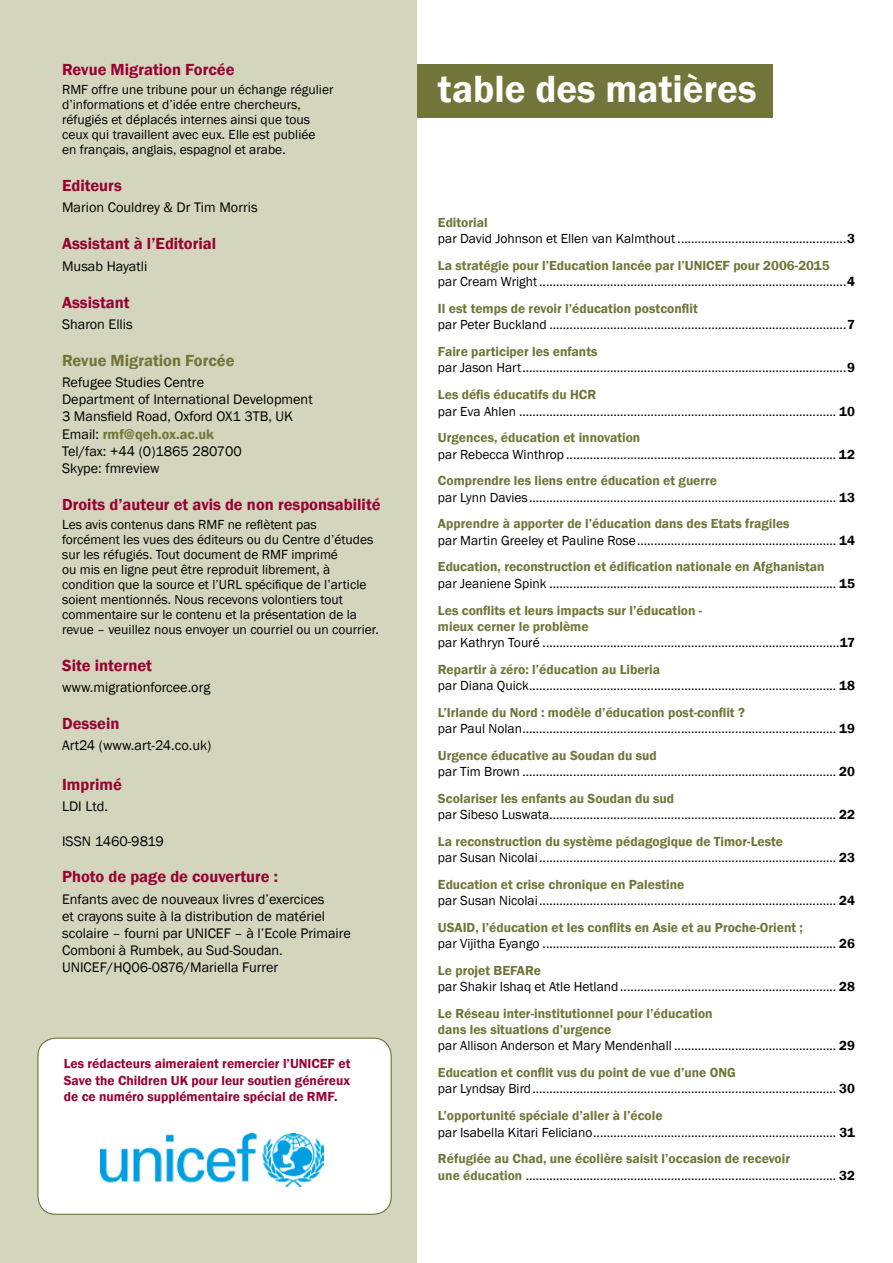
<style>
.page{position:relative;width:893px;height:1263px;background:#fff}
.page>*{position:absolute;margin:0;border:0;box-sizing:border-box;transform-origin:0 0}
.t1{font:600 39px "Franklin Gothic";color:#fff}
.t2{font:600 16.5px "Franklin Gothic";color:#970232}
.t3{font:600 16.5px "Franklin Gothic";color:#717539}
.t4{font:14.25px/17.1px "Franklin Gothic";color:#000}
.t5{font:13.5px/16.2px "Franklin Gothic";color:#000}
.t6{font:600 13.5px/16.2px "Franklin Gothic";color:#970232;text-align:justify}
.s1{font-weight:600;color:#717539}
.s2{font-weight:600}
</style>
<div class="page">
<div style="left:400px;top:64px;width:372px;height:54px;background:#717539"></div>
<div style="left:0;top:0;width:417px;height:1263px;background:#d3d5bc"></div>
<div style="left:38px;top:1038px;width:353px;height:176px;background:#fff;border-radius:18px"></div>
<div style="left:37px;top:1037px;width:355px;height:178px;border:1px solid #717539;border-radius:18px"></div>
<img style="left:100px;top:1133px;width:223px;height:53px">
<p class="t2" style="left:62px;top:59px;width:174px">Revue Migration Forcée</p>
<p class="t5" style="left:62px;top:82px;width:273px;line-height:15px">RMF offre une tribune pour un échange régulier d’informations et d’idée entre chercheurs, réfugiés et déplacés internes ainsi que tous ceux qui travaillent avec eux. Elle est publiée<br>en français, anglais, espagnol et arabe.</p>
<p class="t2" style="left:62px;top:175px;width:61px">Editeurs</p>
<p class="t4" style="left:62px;top:199px;width:197px">Marion Couldrey &amp; Dr Tim Morris</p>
<p class="t2" style="left:62px;top:234px;width:156px">Assistant à l’Editorial</p>
<p class="t4" style="left:62px;top:258px;width:87px">Musab Hayatli</p>
<p class="t2" style="left:62px;top:292px;width:69px">Assistant</p>
<p class="t4" style="left:62px;top:316px;width:72px">Sharon Ellis</p>
<p class="t3" style="left:62px;top:350px;width:174px">Revue Migration Forcée</p>
<p class="t4" style="left:62px;top:374px;width:252px">Refugee Studies Centre<br>Department of International Development<br>3 Mansfield Road, Oxford OX1 3TB, UK<br>Email: <span class="s1">rmf@qeh.ox.ac.uk<br></span>Tel/fax: +44 (0)1865 280700<br>Skype: fmreview</p>
<p class="t2" style="left:62px;top:494px;width:320px">Droits d’auteur et avis de non responsabilité</p>
<p class="t5" style="left:62px;top:517px;width:318px;line-height:15px">Les avis contenus dans RMF ne reflètent pas<br>forcément les vues des éditeurs ou du Centre d’études sur les réfugiés. Tout document de RMF imprimé<br>ou mis en ligne peut être reproduit librement, à condition que la source et l’URL spécifique de l’article soient mentionnés. Nous recevons volontiers tout commentaire sur le contenu et la présentation de la revue – veuillez nous envoyer un courriel ou un courrier.</p>
<p class="t2" style="left:62px;top:655px;width:92px">Site internet</p>
<p class="t4" style="left:62px;top:679px;width:150px">www.migrationforcee.org</p>
<p class="t2" style="left:62px;top:713px;width:59px">Dessein</p>
<p class="t4" style="left:62px;top:737px;width:151px">Art24 (www.art-24.co.uk)</p>
<p class="t2" style="left:62px;top:774px;width:61px">Imprimé</p>
<p class="t4" style="left:62px;top:798px;width:47px">LDI Ltd.</p>
<p class="t4" style="left:62px;top:832px;width:103px">ISSN 1460-9819</p>
<p class="t2" style="left:62px;top:867px;width:218px">Photo de page de couverture :</p>
<p class="t4" style="left:62px;top:891px;width:290px">Enfants avec de nouveaux livres d’exercices<br>et crayons suite à la distribution de matériel scolaire – fourni par UNICEF – à l’Ecole Primaire Comboni à Rumbek, au Sud-Soudan.<br>UNICEF/HQ06-0876/Mariella Furrer</p>
<p class="t6" style="left:64px;top:1056px;width:288px">Les rédacteurs aimeraient remercier l’UNICEF et Save the Children UK pour leur soutien généreux de ce numéro supplémentaire spécial de RMF.</p>
<h1 class="t1" style="left:438px;top:65px;width:320px">table des matières</h1>
<p class="t5" style="left:438px;top:215px;width:418px"><span class="s1">Editorial<br></span>par David Johnson et Ellen van Kalmthout ..................................................<span class="s2">3</span></p>
<p class="t5" style="left:438px;top:258px;width:418px"><span class="s1">La stratégie pour l’Education lancée par l’UNICEF pour 2006-2015<br></span>par Cream Wright...........................................................................................<span class="s2">4</span></p>
<p class="t5" style="left:438px;top:301px;width:418px"><span class="s1">Il est temps de revoir l’éducation postconflit<br></span>par Peter Buckland ........................................................................................<span class="s2">7</span></p>
<p class="t5" style="left:438px;top:344px;width:418px"><span class="s1">Faire participer les enfants<br></span>par Jason Hart................................................................................................<span class="s2">9</span></p>
<p class="t5" style="left:438px;top:387px;width:418px"><span class="s1">Les défis éducatifs du HCR<br></span>par Eva Ahlen .............................................................................................. <span class="s2">10</span></p>
<p class="t5" style="left:438px;top:430px;width:418px"><span class="s1">Urgences, éducation et innovation<br></span>par Rebecca Winthrop ................................................................................ <span class="s2">12</span></p>
<p class="t5" style="left:438px;top:473px;width:418px"><span class="s1">Comprendre les liens entre éducation et guerre<br></span>par Lynn Davies........................................................................................... <span class="s2">13</span></p>
<p class="t5" style="left:438px;top:516px;width:418px"><span class="s1">Apprendre à apporter de l’éducation dans des Etats fragiles<br></span>par Martin Greeley et Pauline Rose........................................................... <span class="s2">14</span></p>
<p class="t5" style="left:438px;top:559px;width:418px"><span class="s1">Education, reconstruction et édification nationale en Afghanistan<br></span>par Jeaniene Spink ..................................................................................... <span class="s2">15</span></p>
<p class="t5" style="left:438px;top:602px;width:418px"><span class="s1">Les conflits et leurs impacts sur l’éducation -<br>mieux cerner le problème<br></span>par Kathryn Touré ........................................................................................<span class="s2">17</span></p>
<p class="t5" style="left:438px;top:661px;width:418px"><span class="s1">Repartir à zéro: l’éducation au Liberia<br></span>par Diana Quick........................................................................................... <span class="s2">18</span></p>
<p class="t5" style="left:438px;top:704px;width:418px"><span class="s1">L’Irlande du Nord : modèle d’éducation post-conflit ?<br></span>par Paul Nolan............................................................................................. <span class="s2">19</span></p>
<p class="t5" style="left:438px;top:747px;width:418px"><span class="s1">Urgence éducative au Soudan du sud<br></span>par Tim Brown ............................................................................................. <span class="s2">20</span></p>
<p class="t5" style="left:438px;top:790px;width:418px"><span class="s1">Scolariser les enfants au Soudan du sud<br></span>par Sibeso Luswata..................................................................................... <span class="s2">22</span></p>
<p class="t5" style="left:438px;top:833px;width:418px"><span class="s1">La reconstruction du système pédagogique de Timor-Leste<br></span>par Susan Nicolai........................................................................................ <span class="s2">23</span></p>
<p class="t5" style="left:438px;top:876px;width:418px"><span class="s1">Education et crise chronique en Palestine<br></span>par Susan Nicolai........................................................................................ <span class="s2">24</span></p>
<p class="t5" style="left:438px;top:920px;width:418px"><span class="s1">USAID, l’éducation et les conflits en Asie et au Proche-Orient ;<br></span>par Vijitha Eyango ....................................................................................... <span class="s2">26</span></p>
<p class="t5" style="left:438px;top:963px;width:418px"><span class="s1">Le projet BEFARe<br></span>par Shakir Ishaq et Atle Hetland................................................................ <span class="s2">28</span></p>
<p class="t5" style="left:438px;top:1006px;width:418px"><span class="s1">Le Réseau inter-institutionnel pour l’éducation<br>dans les situations d’urgence<br></span>par Allison Anderson et Mary Mendenhall ................................................ <span class="s2">29</span></p>
<p class="t5" style="left:438px;top:1065px;width:418px"><span class="s1">Education et conflit vus du point de vue d’une ONG<br></span>par Lyndsay Bird.......................................................................................... <span class="s2">30</span></p>
<p class="t5" style="left:438px;top:1108px;width:418px"><span class="s1">L’opportunité spéciale d’aller à l’école<br></span>par Isabella Kitari Feliciano........................................................................ <span class="s2">31</span></p>
<p class="t5" style="left:438px;top:1151px;width:418px"><span class="s1">Réfugiée au Chad, une écolière saisit l’occasion de recevoir<br>une éducation</span> ............................................................................................ <span class="s2">32</span></p>
</div>
